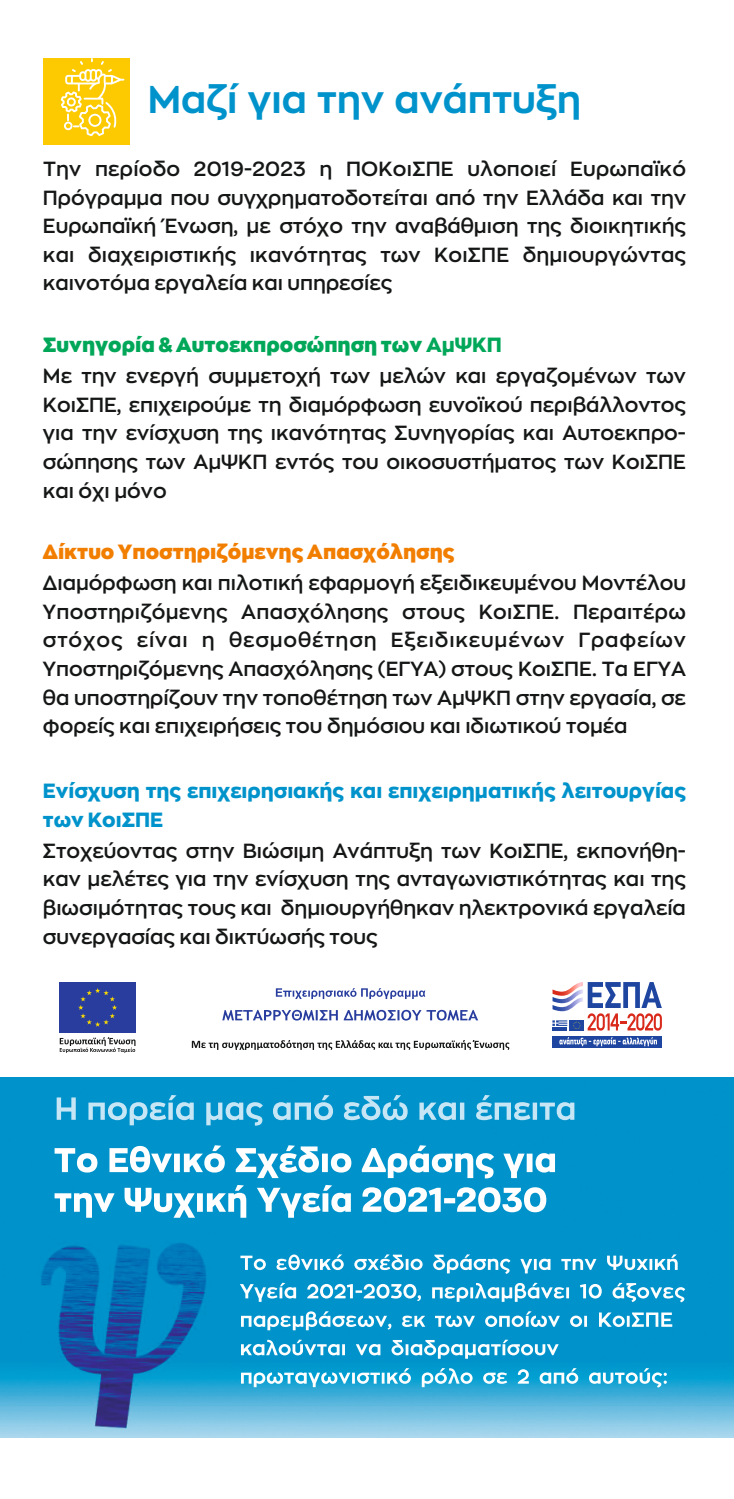
<style>
.page{position:relative;width:734px;height:1499px;background:#fff}
.page>*{position:absolute;margin:0;border:0;box-sizing:border-box;transform-origin:0 0}
.t1{font:700 38.02px "Zona Pro";color:#0093cb}
.t2{font:600 20.25px/28.6px "Zona Pro";color:#151616;text-align:justify}
.t3{font:800 20.25px/28.6px "Zona Pro";color:#0093cb}
.t4{font:900 20.25px "Zona Pro";color:#00a759}
.t5{font:900 20.25px "Zona Pro";color:#f27e00}
.s1{font-weight:800}
</style>
<div class="page">
<img style="left:0;top:1077px;width:733px;height:360px">
<div style="left:43px;top:58px;width:87px;height:87px;background:#fdc900"></div>
<svg style="left:61px;top:58px;width:63px;height:79px"></svg>
<svg style="left:276px;top:988px;width:149px;height:11px"></svg>
<svg style="left:222px;top:1010px;width:256px;height:10px"></svg>
<svg style="left:192px;top:1040px;width:317px;height:10px"></svg>
<svg style="left:60px;top:1037px;width:75px;height:16px"></svg>
<div style="left:59px;top:982px;width:77px;height:51px;background:#283d9e"></div>
<svg style="left:78px;top:988px;width:39px;height:39px"></svg>
<div style="left:552px;top:1036px;width:110px;height:12px;background:#1e46a1"></div>
<svg style="left:552px;top:982px;width:109px;height:49px"></svg>
<svg style="left:559px;top:1037px;width:97px;height:9px"></svg>
<svg style="left:57px;top:1095px;width:517px;height:31px;background:#37a9d6"></svg>
<svg style="left:55px;top:1145px;width:500px;height:73px"></svg>
<svg style="left:240px;top:1254px;width:445px;height:133px;background:#30a7d4"></svg>
<h1 class="t1" style="left:148px;top:81px;width:435px">Μαζί για την ανάπτυξη</h1>
<p class="t2" style="left:43px;top:155px;width:644px">Tην περίοδο 2019-2023 η ΠΟΚοιΣΠΕ υλοποιεί Ευρωπαϊκό Πρόγραμμα που συγχρηματοδοτείται από την Ελλάδα και την Ευρωπαϊκή Ένωση, με στόχο την αναβάθμιση της διοικητικής και διαχειριστικής ικανότητας των ΚοιΣΠΕ δημιουργώντας καινοτόμα εργαλεία και υπηρεσίες</p>
<p class="t4" style="left:43px;top:336px;width:460px">Συνηγορία &amp; Αυτοεκπροσώπηση των <span class="s1">ΑμΨΚΠ</span></p>
<p class="t2" style="left:43px;top:362px;width:644px">Mε την ενεργή συμμετοχή των μελών και εργαζομένων των ΚοιΣΠΕ, επιχειρούμε τη διαμόρφωση ευνοϊκού περιβάλλοντος για την ενίσχυση της ικανότητας Συνηγορίας και Αυτοεκπρο&shy;σώπησης των ΑμΨΚΠ εντός του οικοσυστήματος των ΚοιΣΠΕ και όχι μόνο</p>
<p class="t5" style="left:43px;top:543px;width:413px">Δίκτυο Υποστηριζόμενης Απασχόλησης</p>
<p class="t2" style="left:43px;top:569px;width:644px">Διαμόρφωση και πιλοτική εφαρμογή εξειδικευμένου Μοντέλου Υποστηριζόμενης Απασχόλησης στους ΚοιΣΠΕ. Περαιτέρω στόχος είναι η θεσμοθέτηση Εξειδικευμένων Γραφείων Υποστηριζόμενης Απασχόλησης (ΕΓΥΑ) στους ΚοιΣΠΕ. Τα ΕΓΥΑ θα υποστηρίζουν την τοποθέτηση των ΑμΨΚΠ στην εργασία, σε φορείς και επιχειρήσεις του δημόσιου και ιδιωτικού τομέα</p>
<p class="t3" style="left:43px;top:777px;width:644px">Ενίσχυση της επιχειρησιακής και επιχειρηματικής λειτουργίας των ΚοιΣΠΕ</p>
<p class="t2" style="left:43px;top:837px;width:644px">Στοχεύοντας στην Bιώσιμη Ανάπτυξη των ΚοιΣΠΕ, εκπονήθη&shy;καν μελέτες για την ενίσχυση της ανταγωνιστικότητας και της βιωσιμότητας τους και δημιουργήθηκαν ηλεκτρονικά εργαλεία συνεργασίας και δικτύωσής τους</p>
</div>
